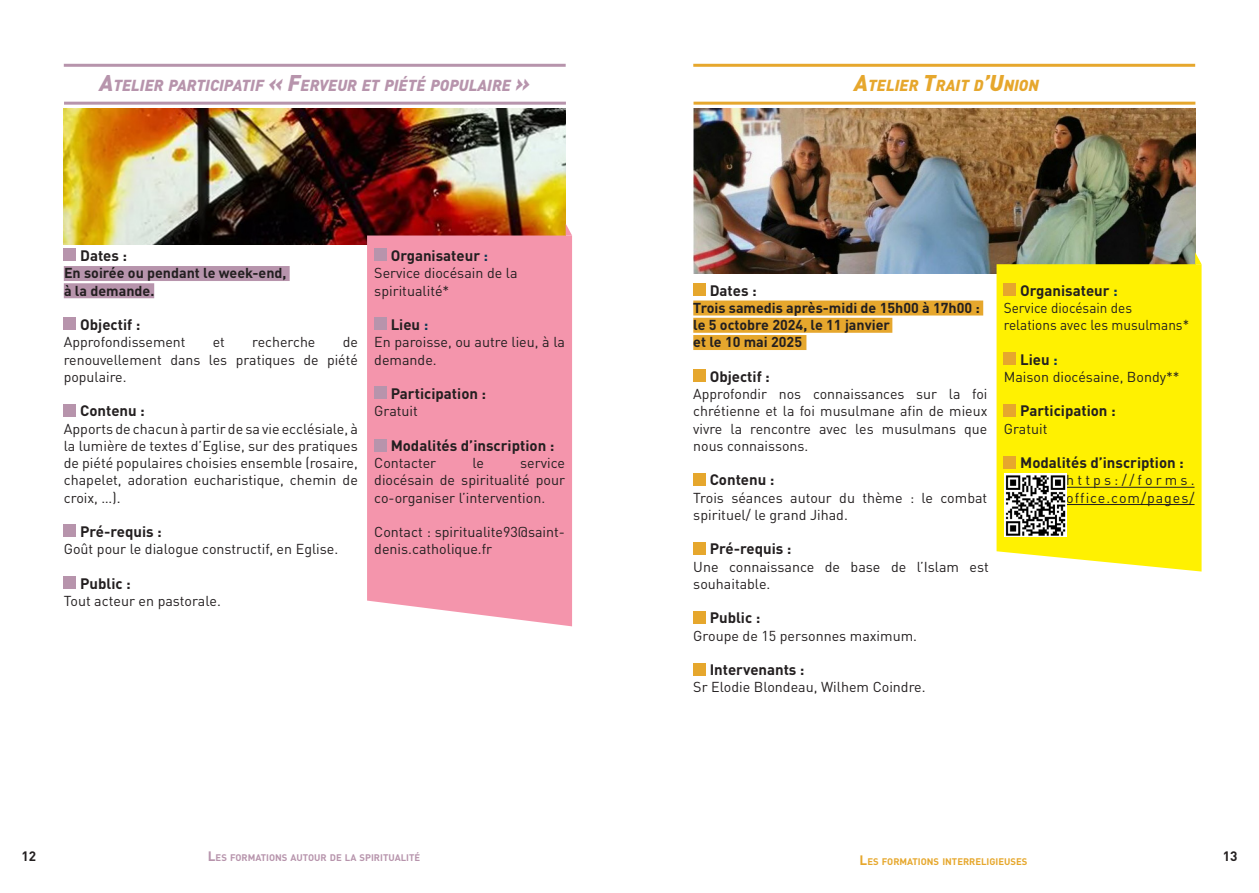
<style>
.page{position:relative;width:1259px;height:893px;background:#fff}
.page>*{position:absolute;margin:0;border:0;box-sizing:border-box;transform-origin:0 0}
.t1{font:italic 900 15.75px "DIN Pro";color:#b794ac}
.t2{font:italic 900 15.75px "DIN Pro";color:#e6a72d}
.Intertitre{font:700 15px "DIN Pro";color:#231f20}
.t3{font:14.25px/17.2px "DIN Pro";color:#231f20}
.t4{font:700 14.25px/17.2px "DIN Pro";color:#231f20}
.t5{font:14.25px "DIN Pro";color:#231f20;scale:.95 1}
.t6{font:14.25px/17.2px "DIN Pro";letter-spacing:.065em;color:#231f20}
.t7{font:700 13.5px "DIN Pro";color:#231f20}
.t8{font:700 9.45px "DIN Pro";color:#b794ac}
.t9{font:700 9.45px "DIN Pro";color:#e6a72c}
.s1{font-size:22.5px}
.s2{color:#0d3755}
.s3{font-size:13.5px}
</style>
<div class="page">
<hr style="left:64px;top:64px;width:502px;height:3px;background:#b794ac">
<hr style="left:64px;top:102px;width:502px;height:3px;background:#b794ac">
<img style="left:64px;top:109px;width:502px;height:136px">
<div style="left:64px;top:249px;width:12px;height:12px;background:#b794ac"></div>
<div style="left:64px;top:266px;width:226px;height:15px;background:#b794ac"></div>
<div style="left:64px;top:283px;width:90px;height:15px;background:#b794ac"></div>
<div style="left:64px;top:318px;width:12px;height:12px;background:#b794ac"></div>
<div style="left:64px;top:404px;width:12px;height:12px;background:#b794ac"></div>
<div style="left:64px;top:525px;width:12px;height:12px;background:#b794ac"></div>
<div style="left:64px;top:577px;width:12px;height:12px;background:#b794ac"></div>
<div style="left:367px;top:236px;width:205px;height:390px;background:#f495ac"></div>
<div style="left:374px;top:249px;width:12px;height:12px;background:#b794ac"></div>
<div style="left:374px;top:318px;width:12px;height:12px;background:#b794ac"></div>
<div style="left:374px;top:387px;width:12px;height:12px;background:#b794ac"></div>
<div style="left:374px;top:439px;width:12px;height:12px;background:#b794ac"></div>
<svg style="left:566px;top:224px;width:6px;height:12px"></svg>
<hr style="left:693px;top:64px;width:502px;height:3px;background:#e6a72d">
<hr style="left:693px;top:102px;width:502px;height:3px;background:#e6a72d">
<img style="left:693px;top:108px;width:502px;height:166px">
<div style="left:693px;top:283px;width:12px;height:13px;background:#e6a72d"></div>
<div style="left:693px;top:301px;width:290px;height:15px;background:#e6a72d"></div>
<div style="left:693px;top:318px;width:199px;height:15px;background:#e6a72d"></div>
<div style="left:693px;top:335px;width:113px;height:15px;background:#e6a72d"></div>
<div style="left:693px;top:370px;width:12px;height:12px;background:#e6a72d"></div>
<div style="left:693px;top:473px;width:12px;height:12px;background:#e6a72d"></div>
<div style="left:693px;top:542px;width:12px;height:12px;background:#e6a72d"></div>
<div style="left:693px;top:611px;width:12px;height:12px;background:#e6a72d"></div>
<div style="left:693px;top:663px;width:12px;height:12px;background:#e6a72d"></div>
<div style="left:996px;top:264px;width:205px;height:308px;background:#fff101"></div>
<hr style="left:1066px;top:487px;width:128px;height:1px;background:#231f20">
<hr style="left:1066px;top:504px;width:128px;height:1px;background:#231f20">
<div style="left:1003px;top:283px;width:13px;height:13px;background:#e6a72d"></div>
<div style="left:1003px;top:352px;width:13px;height:12px;background:#e6a72d"></div>
<div style="left:1003px;top:404px;width:13px;height:12px;background:#e6a72d"></div>
<div style="left:1003px;top:456px;width:13px;height:12px;background:#e6a72d"></div>
<svg style="left:1195px;top:252px;width:6px;height:12px"></svg>
<img style="left:1004px;top:474px;width:62px;height:63px">
<p class="t1" style="left:99px;top:72px;width:432px"><span class="s1">A</span>TELIER PARTICIPATIF <span class="s1">« F</span>ERVEUR ET PIÉTÉ POPULAIRE <span class="s1">»</span></p>
<p class="Intertitre" style="left:80px;top:243px;width:48px">Dates :</p>
<p class="t4" style="left:64px;top:263px;width:224px">En soirée ou pendant le week-end,</p>
<p class="t4" style="left:64px;top:280px;width:92px">à la demande.</p>
<p class="Intertitre" style="left:80px;top:312px;width:62px">Objectif :</p>
<p class="t3" style="left:64px;top:332px;width:123px">Approfondissement</p>
<p class="t3" style="left:213px;top:332px;width:14px">et</p>
<p class="t3" style="left:252px;top:332px;width:65px">recherche</p>
<p class="t3" style="left:64px;top:332px;width:296px;text-align:justify;text-indent:279px">de renouvellement dans les pratiques de piété populaire.</p>
<p class="Intertitre" style="left:80px;top:398px;width:66px">Contenu :</p>
<p class="t3" style="left:64px;top:418px;width:296px;text-align:justify">Apports de chacun à partir de sa vie ecclésiale, à la lumière de textes d’Eglise, sur des pratiques de piété populaires choisies ensemble (rosaire, chapelet, adoration eucharistique, chemin de croix, …).</p>
<p class="Intertitre" style="left:80px;top:519px;width:83px">Pré-requis :</p>
<p class="t3" style="left:64px;top:539px;width:276px">Goût pour le dialogue constructif, en Eglise.</p>
<p class="Intertitre" style="left:80px;top:571px;width:52px">Public :</p>
<p class="t3" style="left:64px;top:591px;width:159px">Tout acteur en pastorale.</p>
<p class="Intertitre" style="left:391px;top:243px;width:99px">Organisateur <span class="s2">:</span></p>
<p class="t3" style="left:374px;top:263px;width:145px">Service diocésain de la spiritualité*</p>
<p class="Intertitre" style="left:391px;top:312px;width:39px">Lieu <span class="s2">:</span></p>
<p class="t3" style="left:374px;top:332px;width:192px">En paroisse, ou autre lieu, à la demande.</p>
<p class="Intertitre" style="left:391px;top:381px;width:97px">Participation :</p>
<p class="t3" style="left:374px;top:401px;width:45px">Gratuit</p>
<p class="Intertitre" style="left:391px;top:433px;width:165px">Modalités d’inscription :</p>
<p class="t3" style="left:374px;top:453px;width:63px">Contacter</p>
<p class="t3" style="left:472px;top:453px;width:13px">le</p>
<p class="t3" style="left:374px;top:453px;width:192px;text-align:justify;text-indent:146px">service diocésain de spiritualité pour co-organiser l’intervention.</p>
<p class="t3" style="left:374px;top:522px;width:192px">Contact : spiritualite93@saint&shy;denis.catholique.fr</p>
<p class="t2" style="left:854px;top:72px;width:186px"><span class="s1">A</span> TELIER <span class="s1">T</span>RAIT D<span class="s1">’U</span>NION</p>
<p class="Intertitre" style="left:709px;top:278px;width:48px">Dates :</p>
<p class="t4" style="left:693px;top:297px;width:288px">Trois samedis après-midi de 15h00 à 17h00 : le 5 octobre 2024, le 11 janvier</p>
<p class="t4" style="left:693px;top:332px;width:110px">et le 10 mai 2025</p>
<p class="t4" style="left:795px;top:315px;width:9px">3</p>
<p class="t4" style="left:834px;top:315px;width:38px">0 févr</p>
<p class="t4" style="left:725px;top:332px;width:83px">samedi 4 ma</p>
<p class="Intertitre" style="left:709px;top:364px;width:62px">Objectif :</p>
<p class="t3" style="left:693px;top:384px;width:296px;text-align:justify">Approfondir nos connaissances sur la foi chrétienne et la foi musulmane afin de mieux vivre la rencontre avec les musulmans que nous connaissons.</p>
<p class="Intertitre" style="left:709px;top:467px;width:66px">Contenu :</p>
<p class="t3" style="left:693px;top:487px;width:295px">Trois séances autour du thème : le combat spirituel/ le grand Jihad.</p>
<p class="Intertitre" style="left:709px;top:536px;width:83px">Pré-requis :</p>
<p class="t3" style="left:693px;top:556px;width:297px">Une connaissance de base de l’Islam est souhaitable.</p>
<p class="Intertitre" style="left:709px;top:605px;width:52px">Public :</p>
<p class="t3" style="left:693px;top:625px;width:225px">Groupe de 15 personnes maximum.</p>
<p class="Intertitre" style="left:709px;top:657px;width:96px">Intervenants :</p>
<p class="t3" style="left:693px;top:677px;width:234px">Sr Elodie Blondeau, Wilhem Coindre.</p>
<p class="Intertitre" style="left:1020px;top:278px;width:99px">Organisateur <span class="s2">:</span></p>
<p class="t5" style="left:1003px;top:296px;width:137px">Service diocésain des</p>
<p class="t5" style="left:1003px;top:314px;width:196px">relations avec les musulmans*</p>
<p class="Intertitre" style="left:1020px;top:347px;width:39px">Lieu <span class="s2">:</span></p>
<p class="t3" style="left:1003px;top:367px;width:177px">Maison diocésaine, Bondy**</p>
<p class="Intertitre" style="left:1020px;top:398px;width:97px">Participation :</p>
<p class="t3" style="left:1003px;top:418px;width:45px">Gratuit</p>
<p class="Intertitre" style="left:1020px;top:450px;width:165px">Modalités d’inscription :</p>
<p class="t6" style="left:1066px;top:470px;width:130px">https://forms. office.com/pages/</p>
<p class="t7" style="left:21px;top:845px;width:16px">12</p>
<p class="t8" style="left:208px;top:850px;width:214px"><span class="s3">L</span>ES FORMATIONS AUTOUR DE LA SPIRITUALITÉ</p>
<p class="t7" style="left:1223px;top:845px;width:16px">13</p>
<p class="t9" style="left:859px;top:853px;width:169px"><span class="s3">L</span>ES FORMATIONS INTERRELIGIEUSES</p>
</div>
